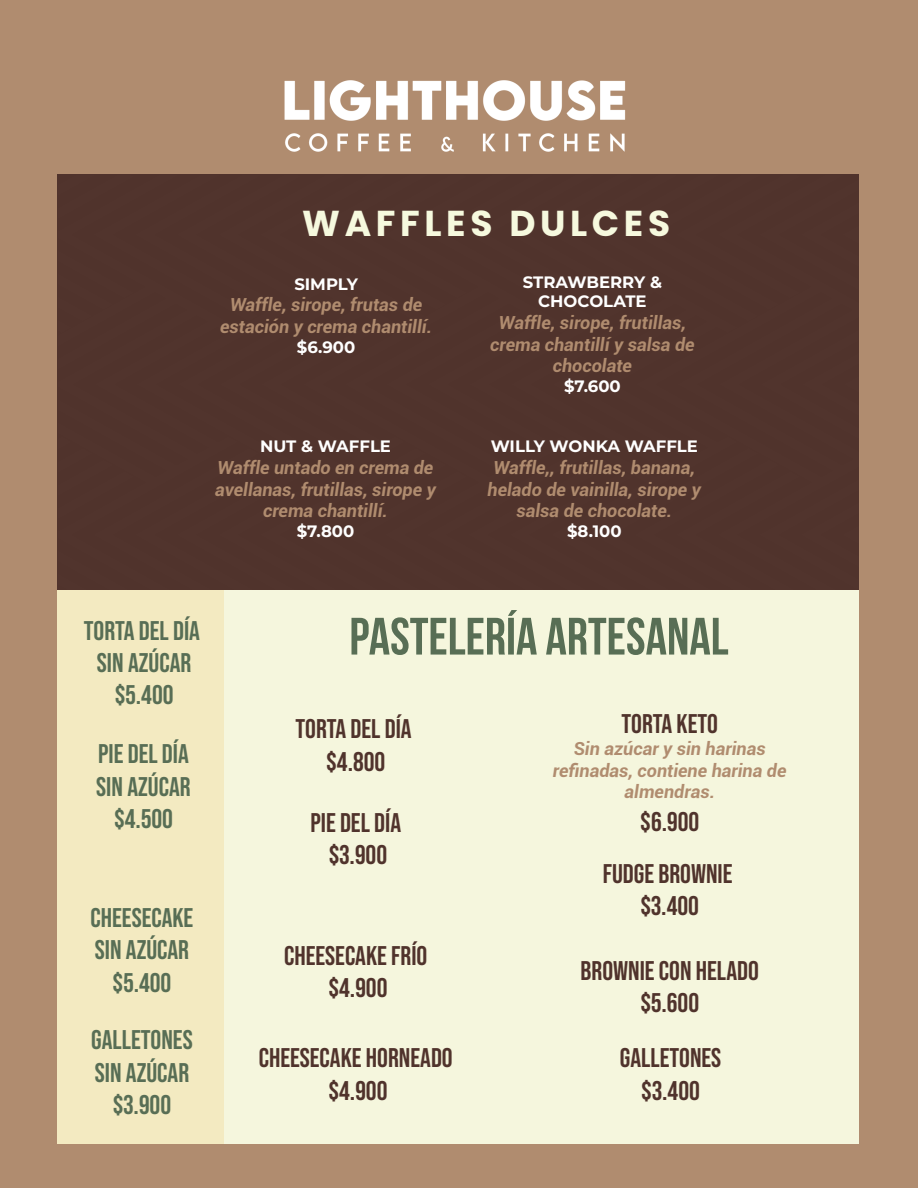
<style>
.page{position:relative;width:918px;height:1188px;background:#b08c6f}
.page>*{position:absolute;margin:0;border:0;box-sizing:border-box;transform-origin:0 0}
.t1{font:700 52.5px "Bebas Neue";color:#586e55}
.t2{font:700 36px "Poppins";letter-spacing:.13em;color:#f6f9de}
.t3{font:700 27px/32.4px "Bebas Neue Pro";color:#50332c;text-align:center}
.t4{font:700 27px/32.4px "Bebas Neue Pro";color:#586e55;text-align:center}
.t5{font:italic 700 18px/21.6px "Roboto";color:#b08c6f;text-align:center}
.t6{font:700 16.5px/19.8px "Montserrat";color:#fff;text-align:center}
</style>
<div class="page">
<div style="left:58px;top:175px;width:801px;height:416px;background:#50332c"></div>
<img style="left:234px;top:80px;width:450px;height:266px">
<div style="left:58px;top:591px;width:167px;height:553px;background:#f3eac1"></div>
<div style="left:224px;top:590px;width:635px;height:554px;background:#f5f6dd"></div>
<h2 class="t2" style="left:302px;top:203px;width:369px">WAFFLES DULCES</h2>
<p class="t6" style="left:294px;top:273px;width:65px">SIMPLY</p>
<p class="t5" style="left:220px;top:293px;width:213px">Waffle, sirope, frutas de estación y crema chantillí.</p>
<p class="t6" style="left:297px;top:336px;width:60px">$6.900</p>
<p class="t6" style="left:260px;top:436px;width:133px">NUT &amp; WAFFLE</p>
<p class="t5" style="left:215px;top:456px;width:222px">Waffle untado en crema de avellanas, frutillas, sirope y crema chantillí.</p>
<p class="t6" style="left:297px;top:520px;width:59px">$7.800</p>
<p class="t6" style="left:523px;top:271px;width:141px">STRAWBERRY &amp;<br>CHOCOLATE</p>
<p class="t5" style="left:490px;top:311px;width:206px">Waffle, sirope, frutillas, crema chantillí y salsa de chocolate</p>
<p class="t6" style="left:564px;top:375px;width:58px">$7.600</p>
<p class="t6" style="left:491px;top:436px;width:209px">WILLY WONKA WAFFLE</p>
<p class="t5" style="left:488px;top:456px;width:215px">Waffle,, frutillas, banana, helado de vainilla, sirope y salsa de chocolate.</p>
<p class="t6" style="left:567px;top:520px;width:56px">$8.100</p>
<h3 class="t4" style="left:84px;top:614px;width:118px">TORTA DEL DÍA<br>SIN AZÚCAR $5.400</h3>
<h3 class="t4" style="left:96px;top:737px;width:96px">PIE DEL DÍA<br>SIN AZÚCAR $4.500</h3>
<h3 class="t4" style="left:91px;top:901px;width:104px">CHEESECAKE<br>SIN AZÚCAR $5.400</h3>
<h3 class="t4" style="left:91px;top:1023px;width:103px">GALLETONES<br>SIN AZÚCAR $3.900</h3>
<h1 class="t1" style="left:349px;top:608px;width:381px">PASTELERÍA ARTESANAL</h1>
<h3 class="t3" style="left:296px;top:712px;width:118px">TORTA DEL DÍA $4.800</h3>
<h3 class="t3" style="left:622px;top:708px;width:98px">TORTA KETO</h3>
<p class="t5" style="left:553px;top:737px;width:235px">Sin azúcar y sin harinas refinadas, contiene harina de almendras.</p>
<h3 class="t3" style="left:310px;top:806px;width:92px">PIE DEL DÍA</h3>
<h3 class="t3" style="left:640px;top:805px;width:61px">$6.900</h3>
<h3 class="t3" style="left:329px;top:838px;width:60px">$3.900</h3>
<h3 class="t3" style="left:603px;top:857px;width:131px">FUDGE BROWNIE $3.400</h3>
<h3 class="t3" style="left:284px;top:939px;width:145px">CHEESECAKE FRÍO $4.900</h3>
<h3 class="t3" style="left:259px;top:1042px;width:195px">CHEESECAKE HORNEADO $4.900</h3>
<h3 class="t3" style="left:581px;top:954px;width:180px">BROWNIE CON HELADO $5.600</h3>
<h3 class="t3" style="left:620px;top:1041px;width:103px">GALLETONES $3.400</h3>
</div>
